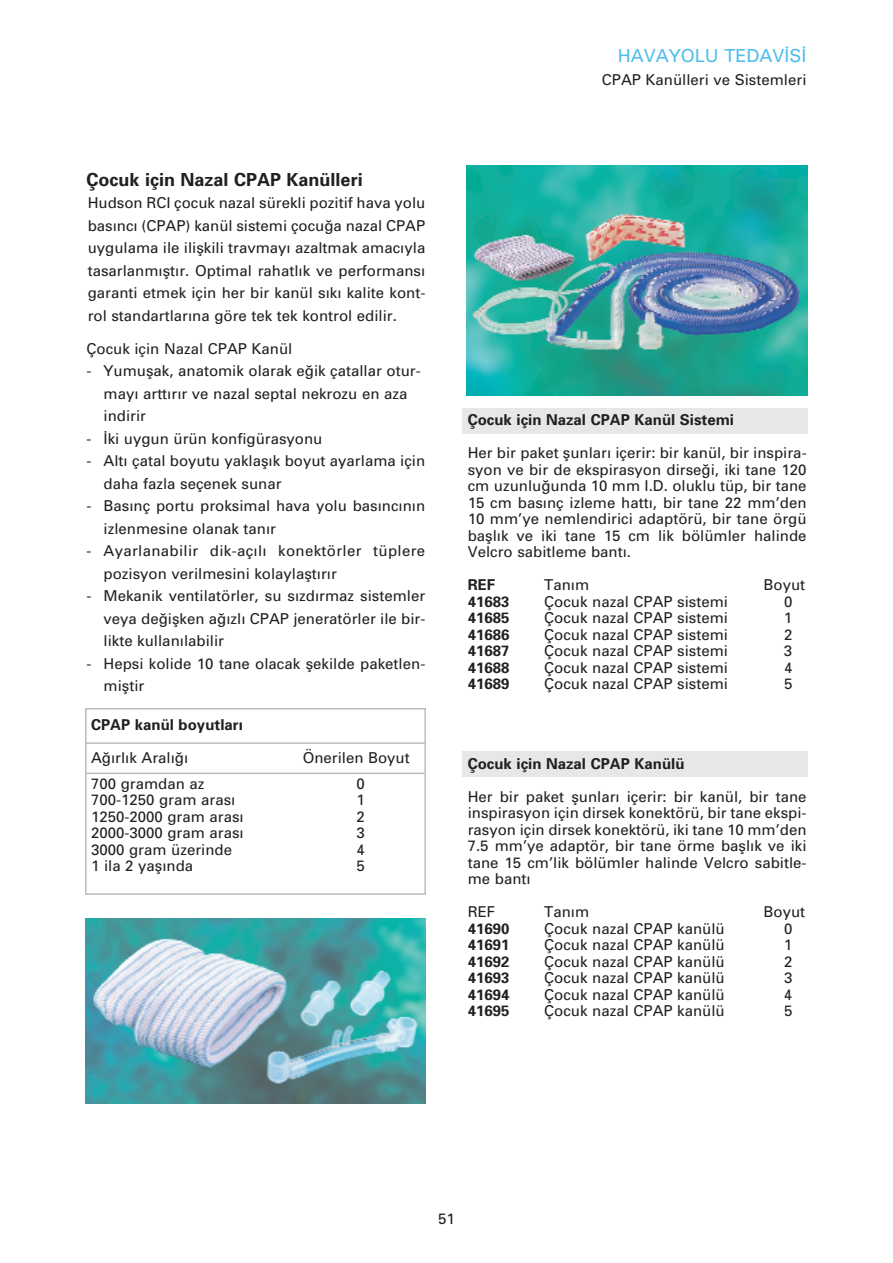
<style>
.page{position:relative;width:893px;height:1263px;background:#fff}
.page>*{position:absolute;margin:0;border:0;box-sizing:border-box;transform-origin:0 0}
.t1{font:18px "Univers T Bold";color:#231f20}
.t2{font:18px "Univers T";color:#4fbdec}
.t3{font:15px/22.5px "Univers T";color:#231f20;text-align:justify}
.t4{font:15px "Univers T Bold";color:#231f20}
.t5{font:15px/22.5px "Univers T";letter-spacing:.02em;color:#231f20}
</style>
<div class="page">
<div style="left:462px;top:408px;width:346px;height:26px;background:#e6e7e9"></div>
<div style="left:462px;top:751px;width:346px;height:26px;background:#e6e7e9"></div>
<img style="left:467px;top:165px;width:341px;height:231px">
<img style="left:85px;top:918px;width:340px;height:185px">
<hr style="left:85px;top:773px;width:340px;height:1px;background:#bcbdc0">
<hr style="left:85px;top:742px;width:340px;height:2px;background:#bcbdc0">
<div style="left:85px;top:708px;width:341px;height:187px;border:2px solid #bcbdc0"></div>
<p class="t1" style="left:87px;top:168px;width:278px">Çocuk için Nazal CPAP Kanülleri</p>
<p class="t3" style="left:88px;top:190px;width:339px">Hudson RCI çocuk nazal sürekli pozitif hava yolu bas›nc› (CPAP) kanül sistemi çocu¤a nazal CPAP uygulama ile iliflkili travmay› azaltmak amac›yla tasarlanm›flt›r. Optimal rahatl›k ve performans› garanti etmek için her bir kanül s›k› kalite kont&shy;rol standartlar›na göre tek tek kontrol edilir.</p>
<p class="t3" style="left:87px;top:336px;width:207px">Çocuk için Nazal CPAP Kanül</p>
<p class="t3" style="left:104px;top:358px;width:319px;text-align:left;text-indent:-17px">- Yumuflak, anatomik olarak e¤ik çatallar otur&shy;may› artt›r›r ve nazal septal nekrozu en aza indirir</p>
<p class="t3" style="left:87px;top:426px;width:237px">- ‹ki uygun ürün konfigürasyonu</p>
<p class="t3" style="left:104px;top:448px;width:323px;text-indent:-17px">- Alt› çatal boyutu yaklafl›k boyut ayarlama için daha fazla seçenek sunar</p>
<p class="t3" style="left:104px;top:493px;width:323px;text-indent:-17px">- Bas›nç portu proksimal hava yolu bas›nc›n›n izlenmesine olanak tan›r</p>
<p class="t5" style="left:104px;top:538px;width:323px;text-indent:-17px">- Ayarlanabilir dik-aç›l› konektörler tüplere pozisyon verilmesini kolaylaflt›r›r</p>
<p class="t3" style="left:104px;top:583px;width:323px;text-indent:-17px">- Mekanik ventilatörler, su s›zd›rmaz sistemler veya de¤iflken a¤›zl› CPAP jeneratörler ile bir&shy;likte kullan›labilir</p>
<p class="t3" style="left:104px;top:651px;width:323px;text-indent:-17px">- Hepsi kolide 10 tane olacak flekilde paketlen&shy;mifltir</p>
<p class="t4" style="left:91px;top:715px;width:153px">CPAP kanül boyutlar›</p>
<p class="t3" style="left:91px;top:745px;width:99px">A¤›rl›k Aral›¤›</p>
<p class="t3" style="left:303px;top:745px;width:109px">Önerilen Boyut</p>
<p class="t3" style="left:91px;top:771px;width:115px">700 gramdan az</p>
<p class="t3" style="left:357px;top:771px;width:10px">0</p>
<p class="t3" style="left:91px;top:787px;width:146px">700-1250 gram aras›</p>
<p class="t3" style="left:357px;top:787px;width:10px">1</p>
<p class="t3" style="left:91px;top:804px;width:154px">1250-2000 gram aras›</p>
<p class="t3" style="left:357px;top:804px;width:10px">2</p>
<p class="t3" style="left:91px;top:820px;width:154px">2000-3000 gram aras›</p>
<p class="t3" style="left:357px;top:820px;width:10px">3</p>
<p class="t3" style="left:91px;top:837px;width:142px">3000 gram üzerinde</p>
<p class="t3" style="left:357px;top:837px;width:10px">4</p>
<p class="t3" style="left:91px;top:853px;width:104px">1 ila 2 yafl›nda</p>
<p class="t3" style="left:357px;top:853px;width:10px">5</p>
<p class="t2" style="left:618px;top:40px;width:190px">HAVAYOLU TEDAV‹S‹</p>
<p class="t3" style="left:602px;top:67px;width:206px">CPAP Kanülleri ve Sistemleri</p>
<p class="t4" style="left:468px;top:410px;width:268px">Çocuk için Nazal CPAP Kanül Sistemi</p>
<p class="t3" style="left:468px;top:443px;width:340px;line-height:16.5px">Her bir paket flunlar› içerir: bir kanül, bir inspira&shy;syon ve bir de ekspirasyon dirse¤i, iki tane 120 cm uzunlu¤unda 10 mm I.D. oluklu tüp, bir tane 15 cm bas›nç izleme hatt›, bir tane 22 mm’den 10 mm’ye nemlendirici adaptörü, bir tane örgü bafll›k ve iki tane 15 cm lik bölümler halinde Velcro sabitleme bant›.</p>
<p class="t4" style="left:468px;top:575px;width:29px">REF</p>
<p class="t3" style="left:544px;top:572px;width:46px">Tan›m</p>
<p class="t3" style="left:763px;top:572px;width:43px">Boyut</p>
<p class="t4" style="left:468px;top:592px;width:43px">41683</p>
<p class="t3" style="left:544px;top:589px;width:185px">Çocuk nazal CPAP sistemi</p>
<p class="t3" style="left:784px;top:589px;width:10px">0</p>
<p class="t4" style="left:468px;top:608px;width:43px">41685</p>
<p class="t3" style="left:544px;top:605px;width:185px">Çocuk nazal CPAP sistemi</p>
<p class="t3" style="left:784px;top:605px;width:10px">1</p>
<p class="t4" style="left:468px;top:625px;width:43px">41686</p>
<p class="t3" style="left:544px;top:622px;width:185px">Çocuk nazal CPAP sistemi</p>
<p class="t3" style="left:784px;top:622px;width:10px">2</p>
<p class="t4" style="left:468px;top:641px;width:43px">41687</p>
<p class="t3" style="left:544px;top:638px;width:185px">Çocuk nazal CPAP sistemi</p>
<p class="t3" style="left:784px;top:638px;width:10px">3</p>
<p class="t4" style="left:468px;top:658px;width:43px">41688</p>
<p class="t3" style="left:544px;top:655px;width:185px">Çocuk nazal CPAP sistemi</p>
<p class="t3" style="left:784px;top:655px;width:10px">4</p>
<p class="t4" style="left:468px;top:674px;width:43px">41689</p>
<p class="t3" style="left:544px;top:671px;width:185px">Çocuk nazal CPAP sistemi</p>
<p class="t3" style="left:784px;top:671px;width:10px">5</p>
<p class="t4" style="left:468px;top:754px;width:218px">Çocuk için Nazal CPAP Kanülü</p>
<p class="t3" style="left:468px;top:787px;width:340px;line-height:16.5px">Her bir paket flunlar› içerir: bir kanül, bir tane inspirasyon için dirsek konektörü, bir tane ekspi&shy;rasyon için dirsek konektörü, iki tane 10 mm’den 7.5 mm’ye adaptör, bir tane örme bafll›k ve iki tane 15 cm’lik bölümler halinde Velcro sabitle&shy;me bant›</p>
<p class="t3" style="left:468px;top:899px;width:29px">REF</p>
<p class="t3" style="left:544px;top:899px;width:46px">Tan›m</p>
<p class="t3" style="left:763px;top:899px;width:43px">Boyut</p>
<p class="t4" style="left:468px;top:919px;width:43px">41690</p>
<p class="t3" style="left:544px;top:916px;width:182px">Çocuk nazal CPAP kanülü</p>
<p class="t3" style="left:784px;top:916px;width:10px">0</p>
<p class="t4" style="left:468px;top:935px;width:43px">41691</p>
<p class="t3" style="left:544px;top:932px;width:182px">Çocuk nazal CPAP kanülü</p>
<p class="t3" style="left:784px;top:932px;width:10px">1</p>
<p class="t4" style="left:468px;top:952px;width:43px">41692</p>
<p class="t3" style="left:544px;top:949px;width:182px">Çocuk nazal CPAP kanülü</p>
<p class="t3" style="left:784px;top:949px;width:10px">2</p>
<p class="t4" style="left:468px;top:968px;width:43px">41693</p>
<p class="t3" style="left:544px;top:965px;width:182px">Çocuk nazal CPAP kanülü</p>
<p class="t3" style="left:784px;top:965px;width:10px">3</p>
<p class="t4" style="left:468px;top:985px;width:43px">41694</p>
<p class="t3" style="left:544px;top:982px;width:182px">Çocuk nazal CPAP kanülü</p>
<p class="t3" style="left:784px;top:982px;width:10px">4</p>
<p class="t4" style="left:468px;top:1001px;width:43px">41695</p>
<p class="t3" style="left:544px;top:998px;width:182px">Çocuk nazal CPAP kanülü</p>
<p class="t3" style="left:784px;top:998px;width:10px">5</p>
<p class="t3" style="left:438px;top:1205px;width:18px">51</p>
</div>
